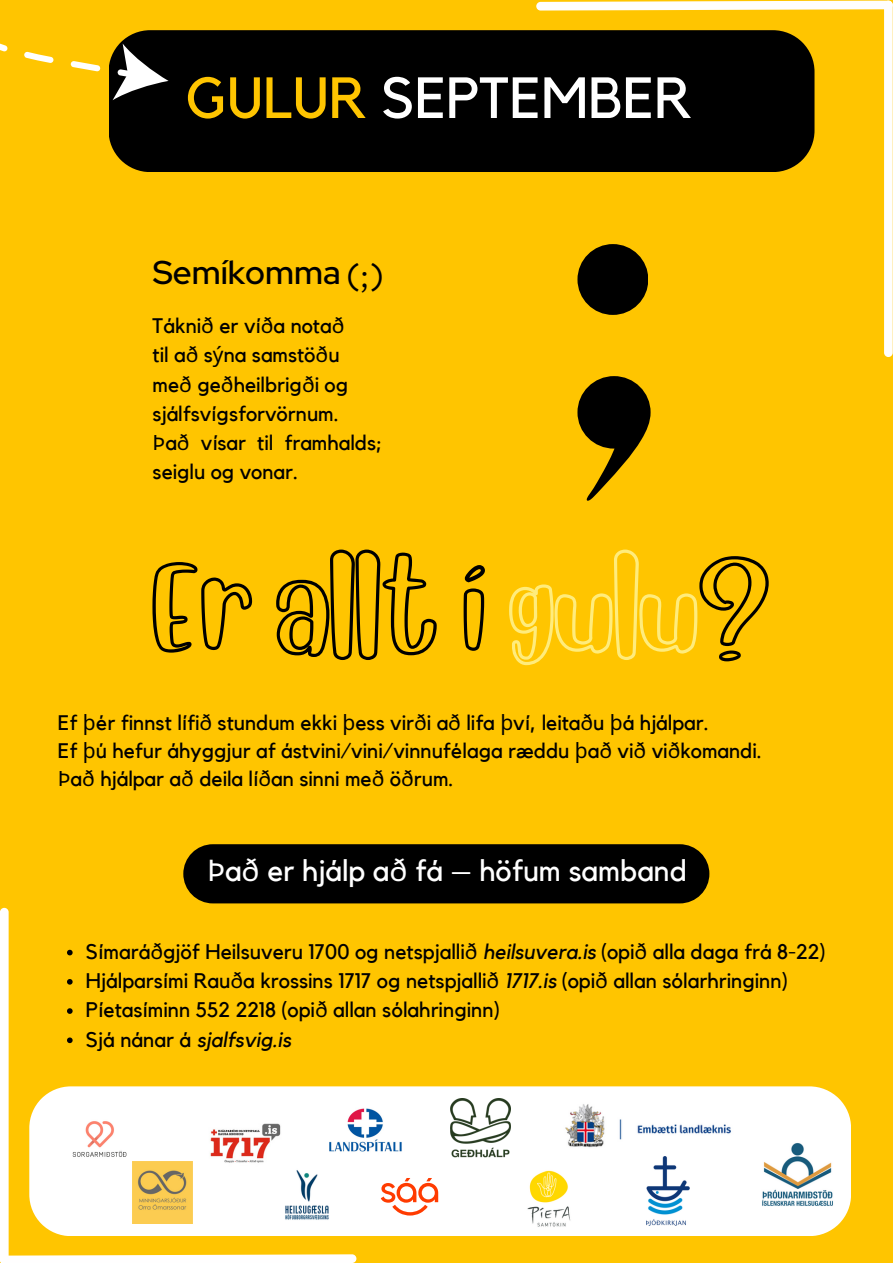
<style>
.page{position:relative;width:893px;height:1264px;background:#fff}
.page>*{position:absolute;margin:0;border:0;box-sizing:border-box;transform-origin:0 0}
.t1{font:95.1px "Blueberry Outline";color:#000}
.t2{font:57.3px "Kollektif";color:#fff}
.t3{font:600 33px "Red Hat Display";color:#000}
.t4{font:29.85px "Kollektif";color:#fff}
.t5{font:21px/29.2px "Kollektif";color:#000}
.t6{font:italic 21px "Kollektif";color:#000}
.s1{color:#ffc500}
.s2{font-family:"Acherus Militant 1";font-weight:400;font-size:33.6px}
.s3{font-family:"Noto Sans"}
.s4{color:#ffec7c}
.s5{font-style:italic}
.s6{font-style:normal}
</style>
<div class="page">
<div style="left:0;top:0;width:892px;height:1262px;background:#ffc500"></div>
<div style="left:109px;top:30px;width:705px;height:142px;background:#000"></div>
<svg style="left:0;top:30px;width:174px;height:89px"></svg>
<div style="left:183px;top:844px;width:526px;height:59px;background:#000;border-radius:30px"></div>
<div style="left:356px;top:1086px;width:495px;height:150px;background:#fff"></div>
<svg style="left:381px;top:1177px;width:57px;height:38px;background:#ffc2b0"></svg>
<img style="left:356px;top:1105px;width:49px;height:49px">
<img style="left:451px;top:1098px;width:59px;height:63px">
<img style="left:556px;top:1098px;width:184px;height:72px">
<img style="left:523px;top:1168px;width:53px;height:60px">
<div style="left:884px;top:1px;width:8px;height:356px;background:#fff;border-radius:4px"></div>
<svg style="left:536px;top:1px;width:356px;height:10px;background:#fff6da"></svg>
<svg style="left:0;top:907px;width:356px;height:355px"></svg>
<img style="left:646px;top:1156px;width:43px;height:69px">
<img style="left:760px;top:1140px;width:74px;height:66px">
<div style="left:577px;top:244px;width:71px;height:71px;background:#000;border-radius:50%"></div>
<svg style="left:577px;top:376px;width:73px;height:125px"></svg>
<p class="t2" style="left:186px;top:72px;width:507px"><span class="s1">GULUR</span> SEPTEMBER</p>
<p class="t3" style="left:153px;top:251px;width:231px">Semíkomma <span class="s2">(;)</span></p>
<p class="t5" style="left:153px;top:312px;width:193px">Tákni<span class="s3">ð</span> er ví<span class="s3">ð</span>a nota<span class="s3">ð</span></p>
<p class="t5" style="left:153px;top:341px;width:188px">til a<span class="s3">ð</span> s<span class="s3">ý</span>na samstö<span class="s3">ð</span>u</p>
<p class="t5" style="left:153px;top:370px;width:197px">me<span class="s3">ð</span> ge<span class="s3">ð</span>heilbrig<span class="s3">ð</span>i og</p>
<p class="t5" style="left:153px;top:399px;width:188px">sjálfsvígsforvörnum.</p>
<p class="t5" style="left:153px;top:429px;width:231px"><span class="s3">Þ</span>a<span class="s3">ð</span> vísar til framhalds; seiglu og vonar.</p>
<p class="t1" style="left:152px;top:535px;width:620px">Er allt í <span class="s4">gulu</span>?</p>
<p class="t5" style="left:58px;top:708px;width:652px">Ef <span class="s3">þ</span>ér finnst lífi<span class="s3">ð</span> stundum ekki <span class="s3">þ</span>ess vir<span class="s3">ð</span>i a<span class="s3">ð</span> lifa <span class="s3">þ</span>ví, leita<span class="s3">ð</span>u <span class="s3">þ</span>á hjálpar.</p>
<p class="t5" style="left:58px;top:736px;width:705px">Ef <span class="s3">þ</span>ú hefur áhyggjur af ástvini/vini/vinnufélaga ræddu <span class="s3">þ</span>a<span class="s3">ð</span> vi<span class="s3">ð</span> vi<span class="s3">ð</span>komandi.</p>
<p class="t5" style="left:58px;top:764px;width:397px"><span class="s3">Þ</span>a<span class="s3">ð</span> hjálpar a<span class="s3">ð</span> deila lí<span class="s3">ð</span>an sinni me<span class="s3">ð</span> ö<span class="s3">ð</span>rum.</p>
<p class="t4" style="left:207px;top:857px;width:481px"><span class="s3">Þ</span>a<span class="s3">ð</span> er hjálp a<span class="s3">ð</span> fá – höfum samband</p>
<p class="t5" style="left:86px;top:937px;width:741px">Símará<span class="s3">ð</span>gjöf Heilsuveru 1700 og netspjalli<span class="s3">ð</span> <span class="s5">heilsuvera.is</span> (opi<span class="s3">ð</span> alla daga frá 8-22)</p>
<p class="t5" style="left:86px;top:966px;width:703px">Hjálparsími Rau<span class="s3">ð</span>a krossins 1717 og netspjalli<span class="s3">ð</span> <span class="s5">1717.is</span> (opi<span class="s3">ð</span> allan sólarhringinn)</p>
<p class="t5" style="left:86px;top:996px;width:415px">Píetasíminn 552 2218 (opi<span class="s3">ð</span> allan sólahringinn)</p>
<p class="t6" style="left:86px;top:1029px;width:207px"><span class="s6">Sjá nánar á</span> sjalfsvig.is</p>
</div>
